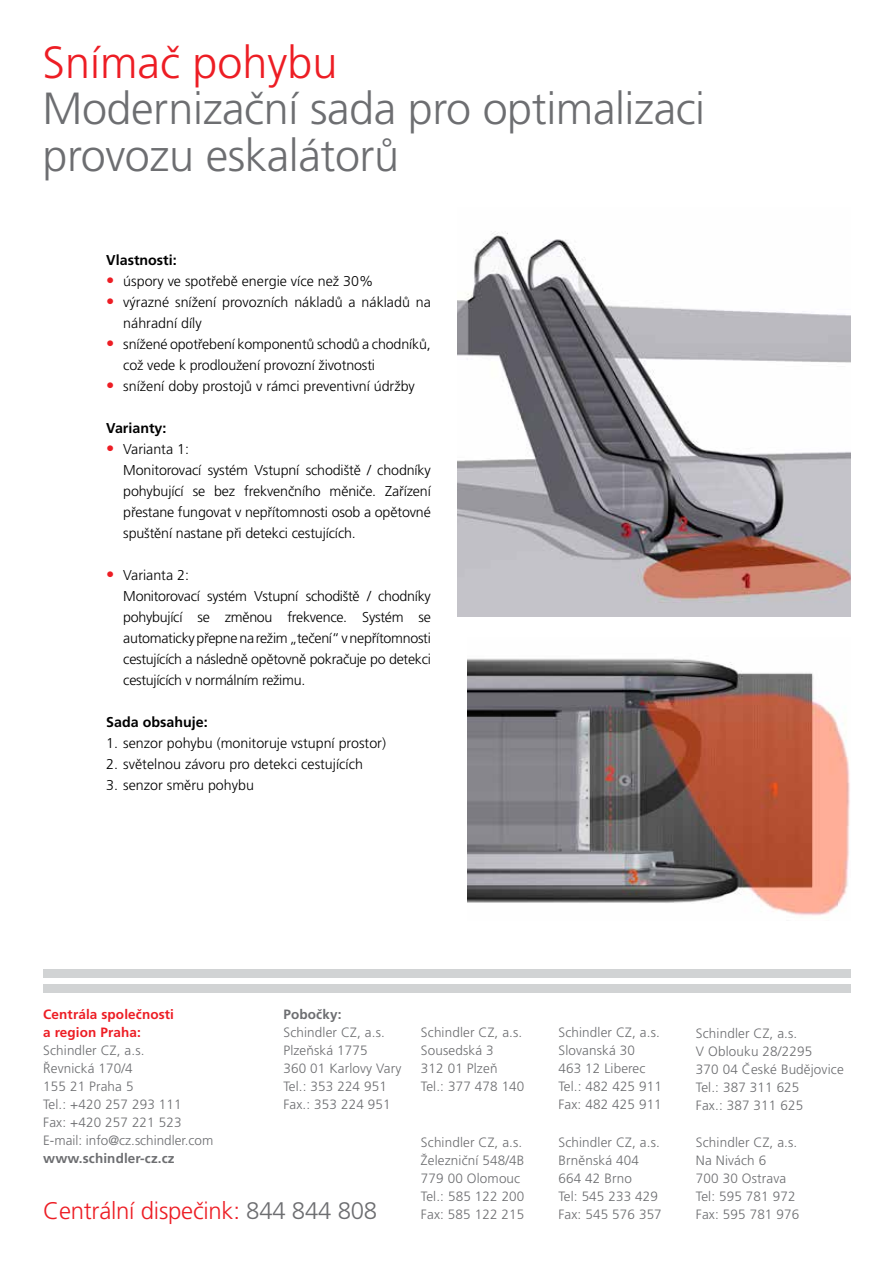
<style>
.page{position:relative;width:893px;height:1263px;background:#fff}
.page>*{position:absolute;margin:0;border:0;box-sizing:border-box;transform-origin:0 0}
.t1{font:300 45px/46.5px "Frutiger CE";letter-spacing:-.01em;color:#6d6e71}
.t2{font:300 45px "Frutiger CE";color:#ed1d24}
.t3{font:300 24px "Frutiger CE";letter-spacing:-.01em;color:#ed1d24}
.t4{font:300 14.25px/21px "Frutiger CE";letter-spacing:-.01em;color:#000}
.t5{font:700 14.25px "Frutiger CE";color:#000}
.t6{font:300 13.5px/18px "Frutiger CE";letter-spacing:.01em;color:#6d6e71}
.t7{font:700 13.5px/18px "Frutiger CE";letter-spacing:.01em;color:#ed1d24}
.t8{font:700 13.5px "Frutiger CE";letter-spacing:.01em;color:#6d6e71}
.s1{font-size:16.5px;color:#ed1d24}
.s2{color:#6d6e71}
</style>
<div class="page">
<img style="left:467px;top:658px;width:383px;height:258px">
<img style="left:458px;top:231px;width:392px;height:386px">
<div style="left:43px;top:969px;width:808px;height:9px;background:#d1d3d4"></div>
<div style="left:43px;top:984px;width:808px;height:8px;background:#d1d3d4"></div>
<h1 class="t2" style="left:43px;top:37px;width:297px">Snímač pohybu</h1>
<h1 class="t1" style="left:43px;top:85px;width:664px">Modernizační sada pro optimalizaci provozu eskalátorů</h1>
<p class="t5" style="left:106px;top:252px;width:72px">Vlastnosti:</p>
<p class="t4" style="left:106px;top:270px;width:268px"><span class="s1">•</span> úspory ve spotřebě energie více než 30%</p>
<p class="t4" style="left:123px;top:291px;width:309px;text-indent:-17px"><span class="s1">•</span> výrazné snížení provozních nákladů a nákladů na náhradní díly</p>
<p class="t4" style="left:123px;top:333px;width:309px;text-indent:-17px"><span class="s1">•</span> snížené opotřebení komponentů schodů a chodníků, což vede k prodloužení provozní životnosti</p>
<p class="t4" style="left:106px;top:375px;width:310px"><span class="s1">•</span> snížení doby prostojů v rámci preventivní údržby</p>
<p class="t5" style="left:106px;top:420px;width:62px">Varianty:</p>
<p class="t4" style="left:123px;top:438px;width:309px;text-indent:-17px"><span class="s1">•</span> Varianta 1:<br>Monitorovací systém Vstupní schodiště / chodníky pohybující se bez frekvenčního měniče. Zařízení přestane fungovat v nepřítomnosti osob a opětovné spuštění nastane při detekci cestujících.</p>
<p class="t4" style="left:123px;top:564px;width:309px;text-indent:-17px"><span class="s1">•</span> Varianta 2:<br>Monitorovací systém Vstupní schodiště / chodníky pohybující se změnou frekvence. Systém se automaticky přepne na režim „tečení“ vnepřítomnosti cestujících a následně opětovně pokračuje po detekci cestujících v normálním režimu.</p>
<p class="t5" style="left:106px;top:714px;width:103px">Sada obsahuje:</p>
<p class="t4" style="left:106px;top:732px;width:281px">1. senzor pohybu (monitoruje vstupní prostor)</p>
<p class="t4" style="left:106px;top:753px;width:258px">2. světelnou závoru pro detekci cestujících</p>
<p class="t4" style="left:106px;top:774px;width:149px">3. senzor směru pohybu</p>
<p class="t7" style="left:43px;top:1005px;width:132px">Centrála společnosti a region Praha:</p>
<p class="t6" style="left:43px;top:1041px;width:172px">Schindler CZ, a.s.<br>Řevnická 170/4<br>155 21 Praha 5<br>Tel.: +420 257 293 111<br>Fax: +420 257 221 523<br>E-mail: info@cz.schindler.com</p>
<p class="t8" style="left:43px;top:1151px;width:133px">www.schindler-cz.cz</p>
<p class="t8" style="left:283px;top:1006px;width:59px">Pobočky:</p>
<p class="t6" style="left:283px;top:1023px;width:119px">Schindler CZ, a.s.<br>Plzeňská 1775<br>360 01 Karlovy Vary<br>Tel.: 353 224 951<br>Fax.: 353 224 951</p>
<h2 class="t3" style="left:43px;top:1197px;width:336px">Centrální dispečink: <span class="s2">844 844 808</span></h2>
<p class="t6" style="left:421px;top:1024px;width:105px">Schindler CZ, a.s.<br>Sousedská 3<br>312 01 Plzeň<br>Tel.: 377 478 140</p>
<p class="t6" style="left:558px;top:1024px;width:105px">Schindler CZ, a.s.<br>Slovanská 30<br>463 12 Liberec<br>Tel.: 482 425 911<br>Fax: 482 425 911</p>
<p class="t6" style="left:421px;top:1133px;width:105px">Schindler CZ, a.s.<br>Železniční 548/4B<br>779 00 Olomouc<br>Tel.: 585 122 200<br>Fax: 585 122 215</p>
<p class="t6" style="left:558px;top:1133px;width:105px">Schindler CZ, a.s.<br>Brněnská 404<br>664 42 Brno<br>Tel: 545 233 429<br>Fax: 545 576 357</p>
<p class="t6" style="left:696px;top:1024px;width:149px">Schindler CZ, a.s.<br>V Oblouku 28/2295<br>370 04 České Budějovice<br>Tel.: 387 311 625<br>Fax.: 387 311 625</p>
<p class="t6" style="left:696px;top:1133px;width:105px">Schindler CZ, a.s.<br>Na Nivách 6<br>700 30 Ostrava<br>Tel: 595 781 972<br>Fax: 595 781 976</p>
</div>
